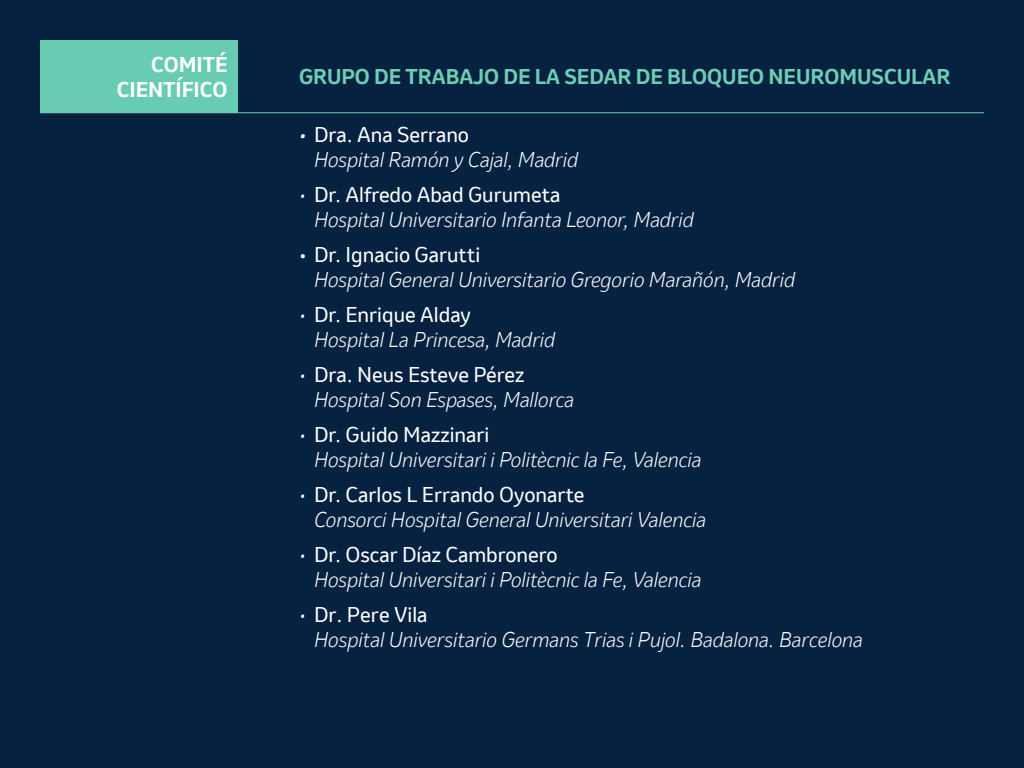
<style>
.page{position:relative;width:1024px;height:768px;background:#072241}
.page>*{position:absolute;margin:0;border:0;box-sizing:border-box;transform-origin:0 0}
.t1{font:italic 300 20px/25px "Invention";color:#fff}
.t2{font:700 20px "Invention";color:#6ecdb4}
.t3{font:20px "Invention";color:#fff}
.t4{font:700 20px/25px "Invention";color:#fff;text-align:right}
.s1{font-weight:400}
.s2{font-weight:400;font-style:normal}
</style>
<div class="page">
<div style="left:40px;top:40px;width:198px;height:73px;background:#68ccb2"></div>
<hr style="left:40px;top:112px;width:944px;height:1px;background:#68ccb2">
<p class="t4" style="left:117px;top:52px;width:112px">COMITÉ<br>CIENTÍFICO</p>
<p class="t2" style="left:299px;top:62px;width:653px">GRUPO DE TRABAJO DE LA SEDAR DE BLOQUEO NEUROMUSCULAR</p>
<p class="t1" style="left:314px;top:122px;width:266px;text-indent:-15px"><span class="s1">•</span> <span class="s2">Dra. Ana Serrano<br></span>Hospital Ramón y Cajal, Madrid</p>
<p class="t1" style="left:314px;top:182px;width:381px;text-indent:-15px">• <span class="s2">Dr. Alfredo Abad Gurumeta<br></span>Hospital Universitario Infanta Leonor, Madrid</p>
<p class="t3" style="left:299px;top:240px;width:183px">• Dr. Ignacio Garutti</p>
<p class="t1" style="left:314px;top:267px;width:483px">Hospital General Universitario Gregorio Marañón, Madrid</p>
<p class="t1" style="left:314px;top:302px;width:243px;text-indent:-15px">• <span class="s2">Dr. Enrique Alday<br></span>Hospital La Princesa, Madrid</p>
<p class="t1" style="left:314px;top:362px;width:262px;text-indent:-15px">• <span class="s2">Dra. Neus Esteve Pérez<br></span>Hospital Son Espases, Mallorca</p>
<p class="t1" style="left:314px;top:422px;width:389px;text-indent:-15px">• <span class="s2">Dr. Guido Mazzinari<br></span>Hospital Universitari i Politècnic la Fe, Valencia</p>
<p class="t1" style="left:314px;top:482px;width:394px;text-indent:-15px">• <span class="s2">Dr. Carlos L Errando Oyonarte<br></span>Consorci Hospital General Universitari Valencia</p>
<p class="t1" style="left:314px;top:542px;width:389px;text-indent:-15px">• <span class="s2">Dr. Oscar Díaz Cambronero<br></span>Hospital Universitari i Politècnic la Fe, Valencia</p>
<p class="t1" style="left:314px;top:602px;width:550px;text-indent:-15px">• <span class="s2">Dr. Pere Vila<br></span>Hospital Universitario Germans Trias i Pujol. Badalona. Barcelona</p>
</div>
